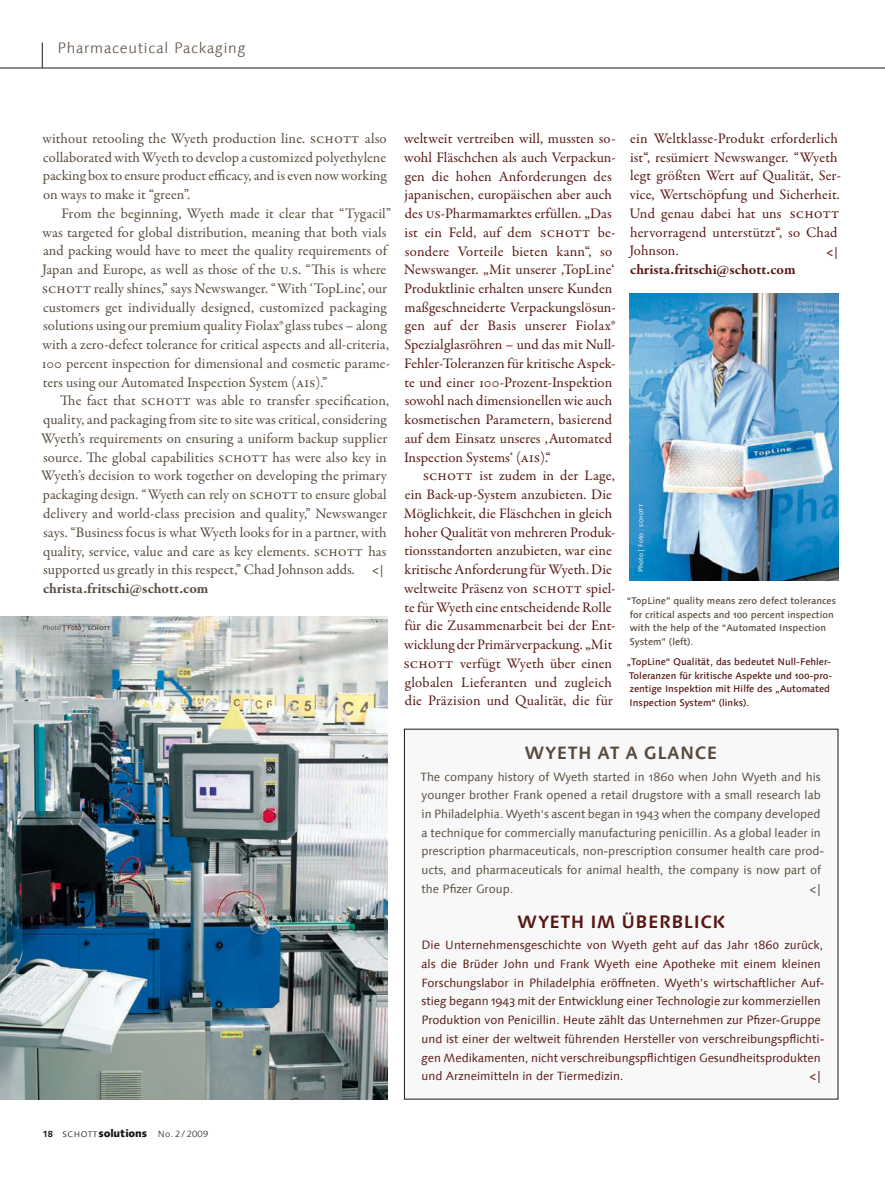
<style>
.page{position:relative;width:885px;height:1182px;background:#fff}
.page>*{position:absolute;margin:0;border:0;box-sizing:border-box;transform-origin:0 0}
.t1{font:700 18px "Linotype Syntax Com";letter-spacing:.025em;color:#571713}
.t2{font:700 18px "Linotype Syntax Com";letter-spacing:.025em;color:#584b3d}
.t3{font:300 15px "Linotype Syntax Com";letter-spacing:.05em;color:#584b3d}
.t4{font:14.7px/18.8px "Garamond Premr Pro";letter-spacing:.005em;color:#584b3d}
.t5{font:14.7px/18.8px "Garamond Premr Pro";letter-spacing:.005em;color:#571713}
.t6{font:700 14.7px "Garamond Premr Pro";color:#571713}
.t7{font:12px/18.8px "Linotype Syntax Com";color:#571713}
.t8{font:12px/18.8px "Linotype Syntax Com";color:#584b3d}
.t9{font:800 10.5px "Linotype Syntax Com";letter-spacing:-.01em;color:#1a171c}
.t10{font:500 9.75px/13.5px "Linotype Syntax Com";color:#571713}
.t11{font:500 9.75px/13.5px "Linotype Syntax Com";color:#584b3d}
.t12{font:6.75px "Linotype Syntax Com";letter-spacing:.01em;color:#fff}
.t13{font:6.75px "Linotype Syntax Com";letter-spacing:.01em;color:#1a171c}
.s1{font-family:"Garamond Premr Pro Capt"}
.s2{font-family:"Linotype Syntax Com";font-size:12px}
.s3{font-weight:700}
.s4{color:#584b3d}
.s5{color:#571713}
.s6{font-weight:700;font-size:9px}
.s7{font-weight:300}
.s8{font-weight:300;font-size:9px}
</style>
<div class="page">
<img style="left:629px;top:293px;width:209px;height:288px">
<img style="left:0;top:616px;width:387px;height:483px">
<hr style="left:0;top:68px;width:884px;height:1px;background:#1a171c">
<svg style="left:42px;top:42px;width:1px;height:26px"></svg>
<div style="left:404px;top:729px;width:433px;height:370px;background:#f8f8f8"></div>
<p class="t3" style="left:57px;top:39px;width:189px">Pharmaceutical Packaging</p>
<p class="t4" style="left:42px;top:129px;width:345px;text-align:justify">without retooling the Wyeth production line. schott also collaborated with Wyeth to develop a customized polyethylene packing box to ensure product efficacy, and is even now working on ways to make it “green”.</p>
<p class="t4" style="left:42px;top:204px;width:351px;text-indent:20px">From the beginning, Wyeth made it clear that “Tygacil” was targeted for global distribution, meaning that both vials and packing would have to meet the quality requirements of Japan and Europe, as well as those of the u.s. “This is where schott really shines,” says Newswanger. “With ‘TopLine’, our customers get individually designed, customized packaging solutions using our premium quality Fiolax<span class="s1">®</span> glass tubes – along with a zero-defect tolerance for critical aspects and all-criteria, 100 percent inspection for dimensional and cosmetic parame&shy;ters using our Automated Inspection System (ais).”</p>
<p class="t4" style="left:41px;top:392px;width:349px;text-indent:19px">The fact that schott was able to transfer specification, quality, and packaging from site to site was critical, considering Wyeth’s requirements on ensuring a uniform backup supplier source. The global capabilities schott has were also key in Wyeth’s decision to work together on developing the primary packaging design. “Wyeth can rely on schott to ensure global delivery and world-class precision and quality,” Newswanger says. “Business focus is what Wyeth looks for in a partner, with quality, service, value and care as key elements. schott has supported us greatly in this respect,” Chad Johnson adds. <span class="s2">&lt;| </span><span class="s3">christa.fritschi@schott.com</span></p>
<p class="t13" style="left:42px;top:623px;width:68px"><span class="s4">Photo</span> | <span class="s5">Foto</span> : schott</p>
<p class="t5" style="left:404px;top:129px;width:213px">weltweit vertreiben will, mussten so&shy;wohl Fläschchen als auch Verpackun&shy;gen die hohen Anforderungen des japanischen, europäischen aber auch des us-Pharmamarktes erfüllen. „Das ist ein Feld, auf dem schott be&shy;sondere Vorteile bieten kann“, so Newswanger. „Mit unserer ‚TopLine‘ Produktlinie erhalten unsere Kunden maßgeschneiderte Verpackungslösun&shy;gen auf der Basis unserer Fiolax<span class="s1">® </span>Spezialglasröhren – und das mit Null-Fehler-Toleranzen für kritische Aspek&shy;te und einer 100-Prozent-Inspektion sowohl nach dimensionellen wie auch kosmetischen Parametern, basierend auf dem Einsatz unseres ‚Automated Inspection Systems‘ (ais).“</p>
<p class="t5" style="left:403px;top:467px;width:213px;text-indent:19px">schott ist zudem in der Lage, ein Back-up-System anzubieten. Die Möglichkeit, die Fläschchen in gleich hoher Qualität von mehreren Produk&shy;tionsstandorten anzubieten, war eine kritische Anforderung für Wyeth. Die weltweite Präsenz von schott spiel&shy;te für Wyeth eine entscheidende Rolle für die Zusammenarbeit bei der Ent&shy;wicklung der Primärverpackung. „Mit schott verfügt Wyeth über einen globalen Lieferanten und zugleich die Präzision und Qualität, die für</p>
<p class="t5" style="left:629px;top:129px;width:213px">ein Weltklasse-Produkt erforderlich ist“, resümiert Newswanger. “Wyeth legt größten Wert auf Qualität, Ser&shy;vice, Wertschöpfung und Sicherheit.<br>Und genau dabei hat uns schott hervorragend unterstützt“, so Chad<br>Johnson.</p>
<p class="t7" style="left:826px;top:242px;width:14px">&lt;|</p>
<p class="t6" style="left:630px;top:261px;width:167px">christa.fritschi@schott.com</p>
<p class="t12" style="left:636px;top:572px;width:69px;rotate:-90deg">Photo | Foto : schott</p>
<p class="t11" style="left:626px;top:594px;width:211px">“TopLine” quality means zero defect tolerances for critical aspects and 100 percent inspection with the help of the “Automated Inspection System” (left).</p>
<p class="t10" style="left:626px;top:655px;width:207px">„TopLine“ Qualität, das bedeutet Null-Fehler-Toleranzen für kritische Aspekte und 100-pro&shy;zentige Inspektion mit Hilfe des „Automated Inspection System“ (links).</p>
<p class="t2" style="left:524px;top:741px;width:194px">WYETH AT A GLANCE</p>
<p class="t8" style="left:420px;top:767px;width:405px">The company history of Wyeth started in 1860 when John Wyeth and his younger brother Frank opened a retail drugstore with a small research lab in Philadelphia. Wyeth‘s ascent began in 1943 when the company developed a technique for commercially manufacturing penicillin. As a global leader in prescription pharmaceuticals, non-prescription consumer health care prod&shy;ucts, and pharmaceuticals for animal health, the company is now part of the Pfizer Group.</p>
<p class="t8" style="left:809px;top:879px;width:14px">&lt;|</p>
<p class="t1" style="left:517px;top:910px;width:210px">WYETH IM ÜBERBLICK</p>
<p class="t7" style="left:421px;top:936px;width:404px">Die Unternehmensgeschichte von Wyeth geht auf das Jahr 1860 zurück, als die Brüder John und Frank Wyeth eine Apotheke mit einem kleinen Forschungslabor in Philadelphia eröffneten. Wyeth’s wirtschaftlicher Auf&shy;stieg begann 1943 mit der Entwicklung einer Technologie zur kommerziellen Produktion von Penicillin. Heute zählt das Unternehmen zur Pfizer-Gruppe und ist einer der weltweit führenden Hersteller von verschreibungspflichti&shy;gen Medikamenten, nicht verschreibungspflichtigen Gesundheitsprodukten und Arzneimitteln in der Tiermedizin.</p>
<p class="t7" style="left:809px;top:1067px;width:14px">&lt;|</p>
<p class="t9" style="left:42px;top:1126px;width:167px"><span class="s6">18</span> <span class="s7">schott</span>solutions <span class="s8">No. 2/ 2009</span></p>
</div>
